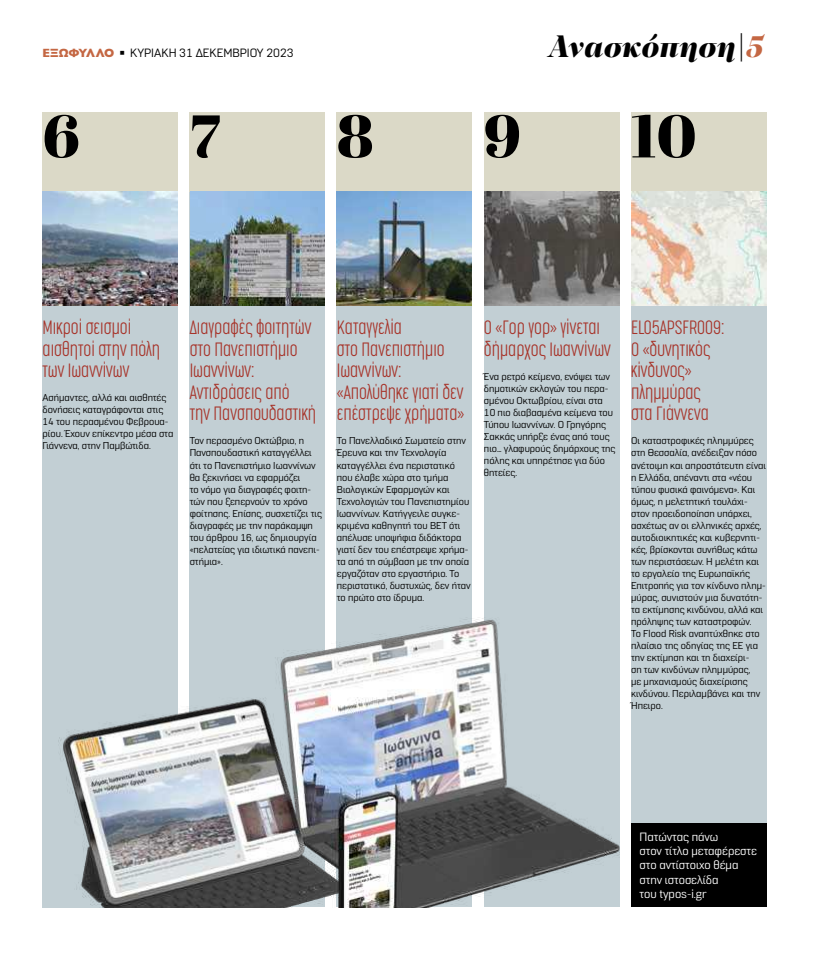
<style>
.page{position:relative;width:823px;height:964px;background:#fff}
.page>*{position:absolute;margin:0;border:0;box-sizing:border-box;transform-origin:0 0}
.t1{font:60px "Abril Fatface";color:#000}
.t2{font:italic 900 32px "PF Regal Display Pro";color:#000}
.t3{font:200 18px/21.6px "Cocogoose Compressed";color:#a73329}
.t4{font:12px/14.4px "Normative Pro";color:#fff}
.t5{font:12px "Normative Pro";color:#000}
.t6{font:10px/12px "Normative Pro";color:#000}
.s1{font-family:"Gill Sans Nova";font-weight:800;color:#c46743}
.s2{color:#c46743}
</style>
<div class="page">
<div style="left:630px;top:112px;width:135px;height:795px;background:#c2cfd4"></div>
<div style="left:43px;top:113px;width:134px;height:794px;background:#c2cfd4"></div>
<div style="left:189px;top:112px;width:135px;height:795px;background:#c2cfd4"></div>
<div style="left:336px;top:112px;width:135px;height:795px;background:#c2cfd4"></div>
<div style="left:483px;top:112px;width:135px;height:795px;background:#c2cfd4"></div>
<div style="left:43px;top:112px;width:134px;height:79px;background:#dbd9c7"></div>
<div style="left:630px;top:112px;width:135px;height:79px;background:#dbd9c7"></div>
<div style="left:189px;top:112px;width:135px;height:79px;background:#dbd9c7"></div>
<div style="left:336px;top:112px;width:135px;height:79px;background:#dbd9c7"></div>
<div style="left:483px;top:112px;width:135px;height:79px;background:#dbd9c7"></div>
<img style="left:630px;top:191px;width:135px;height:114px">
<img style="left:43px;top:191px;width:134px;height:114px">
<img style="left:190px;top:191px;width:134px;height:114px">
<img style="left:336px;top:191px;width:135px;height:114px">
<img style="left:484px;top:191px;width:134px;height:114px">
<div style="left:630px;top:823px;width:135px;height:84px;background:#000"></div>
<img style="left:58px;top:593px;width:560px;height:314px">
<p class="t5" style="left:43px;top:46px;width:252px"><span class="s1">ΕΞΩΦΥΛΛΟ</span> ◾ ΚΥΡΙΑΚΗ 31 ΔΕΚΕΜΒΡΙΟΥ 2023</p>
<h2 class="t2" style="left:547px;top:26px;width:217px">Ανασκόπηση|<span class="s2">5</span></h2>
<h1 class="t1" style="left:43px;top:94px;width:38px">6</h1>
<h1 class="t1" style="left:189px;top:94px;width:32px">7</h1>
<h1 class="t1" style="left:336px;top:94px;width:38px">8</h1>
<h1 class="t1" style="left:483px;top:94px;width:38px">9</h1>
<h1 class="t1" style="left:630px;top:94px;width:67px">10</h1>
<h3 class="t3" style="left:43px;top:316px;width:119px">Μικροί σεισμοί αισθητοί στην πόλη των Ιωαννίνων</h3>
<p class="t6" style="left:43px;top:392px;width:132px">Ασήμαντες, αλλά και αισθητές δονήσεις καταγράφονται στις<br>14 του περασμένου Φεβρουα&shy;ρίου. Έχουν επίκεντρο μέσα στα<br>Γιάννενα, στην Παμβώτιδα.</p>
<h3 class="t3" style="left:189px;top:316px;width:128px">Διαγραφές φοιτητών στο Πανεπιστήμιο<br>Ιωαννίνων:<br>Αντιδράσεις από<br>την Πανσπουδαστική</h3>
<p class="t6" style="left:189px;top:435px;width:134px">Τον περασμένο Οκτώβριο, η<br>Πανσπουδαστική καταγγέλλει ότι το Πανεπιστήμιο Ιωαννίνων θα ξεκινήσει να εφαρμόζει<br>το νόμο για διαγραφές φοιτη&shy;τών που ξεπερνούν το χρόνο φοίτησης. Επίσης, συσχετίζει τις διαγραφές με την παράκαμψη του άρθρου 16, ως δημιουργία «πελατείας για ιδιωτικά πανεπι&shy;στήμια».</p>
<h3 class="t3" style="left:336px;top:316px;width:129px">Καταγγελία<br>στο Πανεπιστήμιο<br>Ιωαννίνων: «Απολύθηκε γιατί δεν επέστρεψε χρήματα»</h3>
<p class="t6" style="left:336px;top:435px;width:135px">Το Πανελλαδικό Σωματείο στην<br>Έρευνα και την Τεχνολογία καταγγέλλει ένα περιστατικό που έλαβε χώρα στο τμήμα<br>Βιολογικών Εφαρμογών και<br>Τεχνολογιών του Πανεπιστημίου<br>Ιωαννίνων. Κατήγγειλε συγκε&shy;κριμένα καθηγητή του ΒΕΤ ότι απέλυσε υποψήφια διδάκτορα γιατί δεν του επέστρεψε χρήμα&shy;τα από τη σύμβαση με την οποία εργαζόταν στο εργαστήριο. Το περιστατικό, δυστυχώς, δεν ήταν το πρώτο στο ίδρυμα.</p>
<h3 class="t3" style="left:483px;top:316px;width:128px">Ο «Γορ γορ» γίνεται δήμαρχος Ιωαννίνων</h3>
<p class="t6" style="left:483px;top:370px;width:133px">Ένα ρετρό κείμενο, ενόψει των δημοτικών εκλογών του περα&shy;σμένου Οκτωβρίου, είναι στα<br>10 πιο διαβασμένα κείμενα του<br>Τύπου Ιωαννίνων. Ο Γρηγόρης<br>Σακκάς υπήρξε ένας από τους πιο… γλαφυρούς δημάρχους της πόλης και υπηρέτησε για δύο θητείες.</p>
<h3 class="t3" style="left:630px;top:316px;width:95px">EL05APSFR009:<br>Ο «δυνητικός κίνδυνος» πλημμύρας στα Γιάννενα</h3>
<p class="t6" style="left:630px;top:435px;width:136px">Οι καταστροφικές πλημμύρες στη Θεσσαλία, ανέδειξαν πόσο ανέτοιμη και απροστάτευτη είναι η Ελλάδα, απέναντι στα «νέου τύπου φυσικά φαινόμενα». Και όμως, η μελετητική τουλάχι&shy;στον προειδοποίηση υπάρχει, ασχέτως αν οι ελληνικές αρχές, αυτοδιοικητικές και κυβερνητι&shy;κές, βρίσκονται συνήθως κάτω των περιστάσεων. Η μελέτη και το εργαλείο της Ευρωπαϊκής<br>Επιτροπής για τον κίνδυνο πλημ&shy;μύρας, συνιστούν μια δυνατότη&shy;τα εκτίμησης κινδύνου, αλλά και πρόληψης των καταστροφών.<br>Το Flood Risk αναπτύχθηκε στο πλαίσιο της οδηγίας της ΕΕ για την εκτίμηση και τη διαχείρι-<br>ση των κινδύνων πλημμύρας,<br>με μηχανισμούς διαχείρισης κινδύνου. Περιλαμβάνει και την<br>Ήπειρο.</p>
<p class="t4" style="left:639px;top:829px;width:119px">Πατώντας πάνω<br>στον τίτλο μεταφέρεστε στο αντίστοιχο θέμα στην ιστοσελίδα<br>του typos-i.gr</p>
</div>
